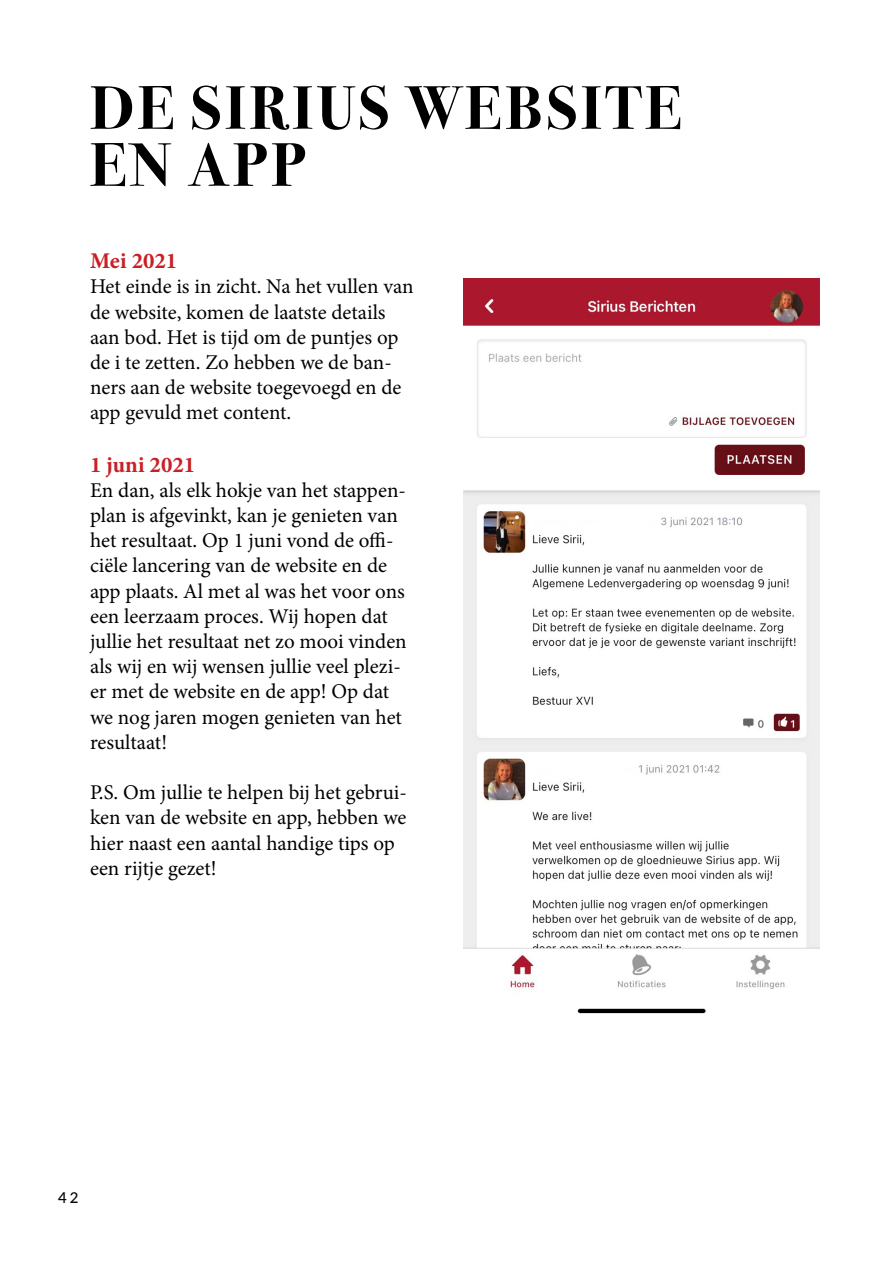
<style>
.page{position:relative;width:893px;height:1263px;background:#fff}
.page>*{position:absolute;margin:0;border:0;box-sizing:border-box;transform-origin:0 0}
.titel_artikel{font:700 61.5px "Bodoni Svty Two ITCTT";letter-spacing:.06em;color:#000}
.koppiee{font:22.5px "Minion Variable Concept";letter-spacing:.02em;color:#c92026}
.hoofdtekst{font:21px/25.2px "Minion Pro";color:#000}
.t1{font:500 15px "Lato";color:#000}
</style>
<div class="page">
<img style="left:463px;top:279px;width:357px;height:735px">
<p class="titel_artikel" style="left:90px;top:57px;width:593px">DE SIRIUS WEBSITE</p>
<p class="titel_artikel" style="left:90px;top:114px;width:217px">EN APP</p>
<p class="koppiee" style="left:90px;top:245px;width:88px">Mei 2021</p>
<p class="hoofdtekst" style="left:90px;top:274px;width:325px">Het einde is in zicht. Na het vullen van de website, komen de laatste details aan bod. Het is tijd om de puntjes op de i te zetten. Zo hebben we de ban&shy;ners aan de website toegevoegd en de app gevuld met content.</p>
<p class="koppiee" style="left:90px;top:449px;width:106px">1 juni 2021</p>
<p class="hoofdtekst" style="left:90px;top:478px;width:318px">En dan, als elk hokje van het stappen&shy;plan is afgevinkt, kan je genieten van het resultaat. Op 1 juni vond de offi&shy;ciële lancering van de website en de app plaats. Al met al was het voor ons een leerzaam proces. Wij hopen dat jullie het resultaat net zo mooi vinden als wij en wij wensen jullie veel plezi&shy;er met de website en de app! Op dat we nog jaren mogen genieten van het resultaat!</p>
<p class="hoofdtekst" style="left:90px;top:780px;width:319px">P.S. Om jullie te helpen bij het gebrui&shy;ken van de website en app, hebben we hier naast een aantal handige tips op een rijtje gezet!</p>
<p class="t1" style="left:58px;top:1186px;width:22px">42</p>
</div>
